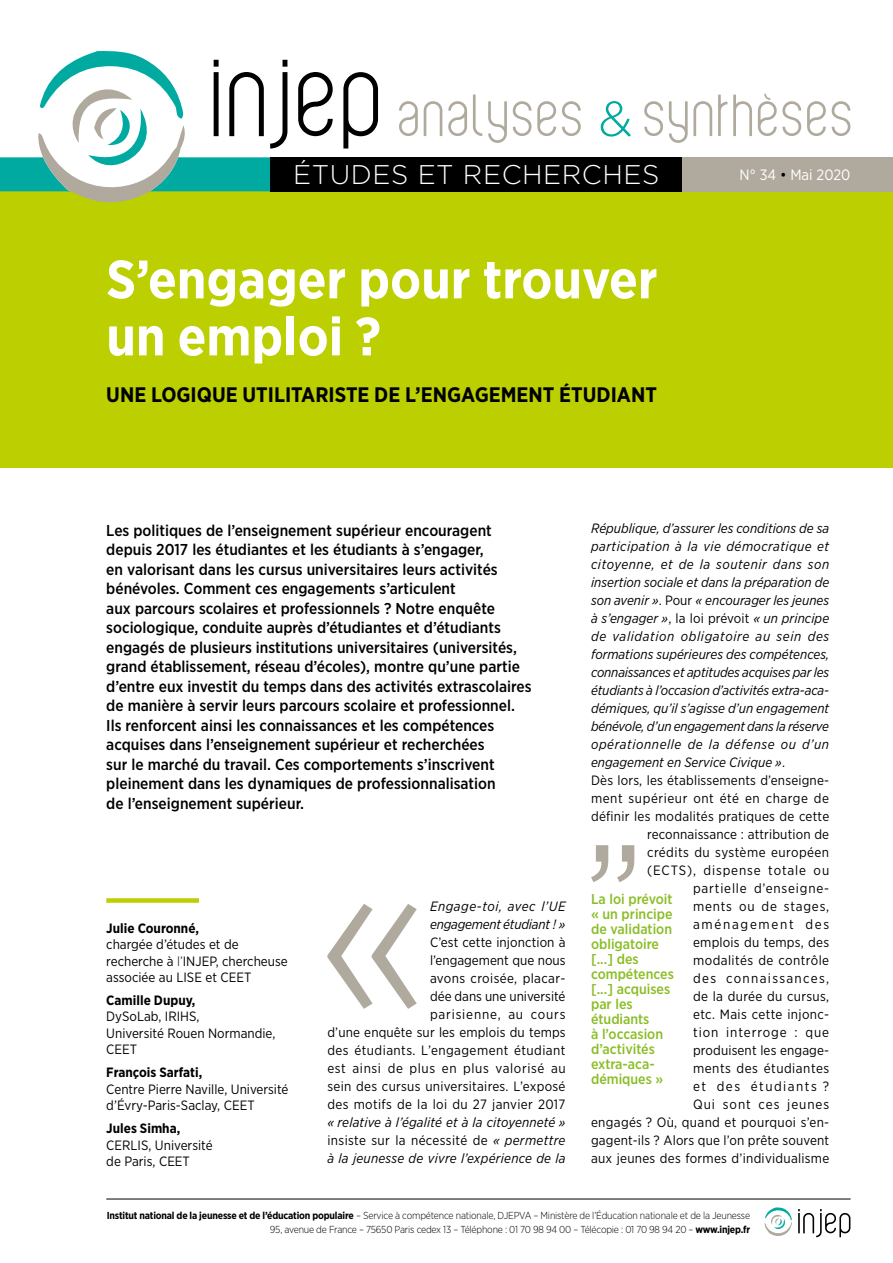
<style>
.page{position:relative;width:893px;height:1263px;background:#fff}
.page>*{position:absolute;margin:0;border:0;box-sizing:border-box;transform-origin:0 0}
.t1{font:300 246.75px "Gotham Narrow";color:#b0aa9e}
.t2{font:700 54px/57px "Gotham Narrow";color:#fff}
.t3{font:300 27px "Gotham";letter-spacing:.02em;color:#fff}
.t4{font:700 21px "Gotham Narrow";color:#000}
.t5{font:500 15.75px/19.5px "Gotham Narrow";color:#000}
.t6{font:15px "Gotham Narrow";color:#fff}
.t7{font:500 14.25px/15px "Gotham Narrow";color:#89bd24}
.t8{font:13.5px/18px "Gotham Narrow";letter-spacing:.02em;color:#000;text-align:right}
.t9{font:italic 13.5px/18px "Gotham Narrow";color:#000}
.t10{font:13.5px/16.5px "Gotham Narrow";color:#000}
.t11{font:italic 13.5px "Gotham Narrow";letter-spacing:.045em;color:#000}
.t12{font:700 13.5px "Gotham Narrow";color:#000}
.t13{font:13.5px "Gotham Narrow";letter-spacing:.04em;color:#000}
.t14{font:13.5px "Gotham Narrow";letter-spacing:.06em;color:#000}
.t15{font:italic 13.5px "Gotham Narrow";letter-spacing:.035em;color:#000}
.t16{font:13.5px "Gotham Narrow";letter-spacing:.07em;color:#000}
.t17{font:italic 13.5px "Gotham Narrow";letter-spacing:.04em;color:#000}
.t18{font:13.5px "Gotham Narrow";letter-spacing:.065em;color:#000}
.t19{font:13.5px "Gotham Narrow";letter-spacing:.1em;color:#000}
.t20{font:13.5px "Gotham Narrow";letter-spacing:.11em;color:#000}
.t21{font:13.5px "Gotham Narrow";letter-spacing:.125em;color:#000}
.t22{font:300 10.2px/14.2px "Gotham Narrow";letter-spacing:-.02em;color:#000;text-align:right}
.s1{color:#000}
.s2{font-weight:300}
.s3{font-style:normal}
.s4{font-weight:700}
</style>
<div class="page">
<div style="left:0;top:191px;width:893px;height:277px;background:#bccf00"></div>
<div style="left:270px;top:157px;width:412px;height:34px;background:#000"></div>
<svg style="left:0;top:51px;width:287px;height:152px"></svg>
<svg style="left:298px;top:72px;width:35px;height:64px"></svg>
<svg style="left:343px;top:72px;width:35px;height:77px"></svg>
<svg style="left:644px;top:94px;width:206px;height:49px"></svg>
<svg style="left:601px;top:101px;width:30px;height:36px"></svg>
<svg style="left:399px;top:95px;width:182px;height:48px"></svg>
<div style="left:682px;top:157px;width:211px;height:34px;background:#b0aa9e"></div>
<svg style="left:798px;top:1209px;width:52px;height:28px"></svg>
<svg style="left:764px;top:1207px;width:28px;height:29px"></svg>
<hr style="left:106px;top:1199px;width:745px;height:1px;background:#000">
<div style="left:106px;top:898px;width:93px;height:5px;background:#bccf00"></div>
<svg style="left:591px;top:845px;width:43px;height:37px"></svg>
<h3 class="t3" style="left:293px;top:160px;width:368px">ÉTUDES ET RECHERCHES</h3>
<h2 class="t2" style="left:106px;top:250px;width:553px">S’engager pour trouver un emploi ?</h2>
<h3 class="t4" style="left:106px;top:381px;width:552px">UNE LOGIQUE UTILITARISTE DE L’ENGAGEMENT ÉTUDIANT</h3>
<p class="t6" style="left:740px;top:165px;width:112px">N° 34 <span class="s1">•</span> Mai 2020</p>
<p class="t5" style="left:106px;top:520px;width:427px">Les politiques de l’enseignement supérieur encouragent depuis 2017 les étudiantes et les étudiants à s’engager,<br>en valorisant dans les cursus universitaires leurs activités bénévoles. Comment ces engagements s’articulent<br>aux parcours scolaires et professionnels ? Notre enquête sociologique, conduite auprès d’étudiantes et d’étudiants engagés de plusieurs institutions universitaires (universités, grand établissement, réseau d’écoles), montre qu’une partie d’entre eux investit du temps dans des activités extrascolaires de manière à servir leurs parcours scolaire et professionnel.<br>Ils renforcent ainsi les connaissances et les compétences acquises dans l’enseignement supérieur et recherchées<br>sur le marché du travail. Ces comportements s’inscrivent pleinement dans les dynamiques de professionnalisation<br>de l’enseignement supérieur.</p>
<p class="t12" style="left:106px;top:919px;width:94px">Julie Couronné,</p>
<p class="t10" style="left:106px;top:936px;width:183px">chargée d’études et de recherche à <span class="s2">l’</span>INJEP, chercheuse associée au LISE et CEET</p>
<p class="t12" style="left:106px;top:991px;width:91px">Camille Dupuy,</p>
<p class="t10" style="left:106px;top:1008px;width:171px">DySoLab, IRIHS,<br>Université Rouen Normandie,<br>CEET</p>
<p class="t12" style="left:106px;top:1064px;width:97px">François Sarfati,</p>
<p class="t10" style="left:106px;top:1080px;width:184px">Centre Pierre Naville, Université d’Évry-Paris-Saclay, CEET</p>
<p class="t12" style="left:106px;top:1120px;width:75px">Jules Simha,</p>
<p class="t10" style="left:106px;top:1136px;width:108px">CERLIS, Université de Paris, CEET</p>
<h1 class="t1" style="left:316px;top:781px;width:115px">«</h1>
<p class="t9" style="left:430px;top:897px;width:137px">Engage-toi, avec l’UE engagement étudiant ! »</p>
<p class="t8" style="left:327px;top:933px;width:240px">C’est cette injonction à<br>l’engagement que nous<br>avons croisée, placar-<br>dée dans une université<br>parisienne, au cours<br>d’une enquête sur les emplois du temps des étudiants. L’engagement étudiant est ainsi de plus en plus valorisé au sein des cursus universitaires. L’exposé des motifs de la loi du 27 janvier 2017</p>
<p class="t9" style="left:327px;top:1113px;width:240px;text-align:justify">« relative à l’égalité et à la citoyenneté » <span class="s3">insiste sur la nécessité de</span> « permettre à la jeunesse de vivre l’expérience de la</p>
<p class="t9" style="left:591px;top:519px;width:240px">République, d’assurer les conditions de sa</p>
<p class="t15" style="left:591px;top:538px;width:240px">participation à la vie démocratique et</p>
<p class="t17" style="left:591px;top:556px;width:240px">citoyenne, et de la soutenir dans son</p>
<p class="t9" style="left:591px;top:573px;width:240px">insertion sociale et dans la préparation de</p>
<p class="t9" style="left:591px;top:591px;width:240px">son avenir »<span class="s3">. Pour</span> « encourager les jeunes</p>
<p class="t9" style="left:591px;top:609px;width:240px">à s’engager »<span class="s3">, la loi prévoit</span> « un principe</p>
<p class="t11" style="left:591px;top:628px;width:240px">de validation obligatoire au sein des</p>
<p class="t9" style="left:591px;top:645px;width:240px">formations supérieures des compétences,</p>
<p class="t9" style="left:591px;top:663px;width:240px">connaissances et aptitudes acquises par les</p>
<p class="t9" style="left:591px;top:681px;width:240px">étudiants à l’occasion d’activités extra-aca-</p>
<p class="t9" style="left:591px;top:699px;width:240px">démiques, qu’il s’agisse d’un engagement</p>
<p class="t9" style="left:591px;top:717px;width:239px">bénévole, d’un engagement dans la réserve</p>
<p class="t11" style="left:591px;top:736px;width:239px">opérationnelle de la défense ou d’un</p>
<p class="t9" style="left:591px;top:753px;width:195px">engagement en Service Civique »<span class="s3">.</span></p>
<p class="t8" style="left:591px;top:771px;width:240px">Dès lors, les établissements d’enseigne-</p>
<p class="t13" style="left:591px;top:790px;width:239px">ment supérieur ont été en charge de</p>
<p class="t8" style="left:591px;top:807px;width:240px">définir les modalités pratiques de cette</p>
<p class="t8" style="left:647px;top:825px;width:184px">reconnaissance : attribution de</p>
<p class="t8" style="left:647px;top:843px;width:184px">crédits du système européen</p>
<p class="t18" style="left:647px;top:862px;width:184px">(ECTS), dispense totale ou</p>
<p class="t14" style="left:693px;top:880px;width:138px">partielle d’enseigne-</p>
<p class="t14" style="left:693px;top:898px;width:138px">ments ou de stages,</p>
<p class="t21" style="left:693px;top:916px;width:138px">aménagement des</p>
<p class="t8" style="left:693px;top:933px;width:137px">emplois du temps, des</p>
<p class="t8" style="left:693px;top:951px;width:138px">modalités de contrôle</p>
<p class="t19" style="left:693px;top:970px;width:138px">des connaissances,</p>
<p class="t8" style="left:693px;top:987px;width:138px">de la durée du cursus,</p>
<p class="t8" style="left:693px;top:1005px;width:138px">etc. Mais cette injonc-</p>
<p class="t16" style="left:693px;top:1024px;width:138px">tion interroge : que</p>
<p class="t8" style="left:693px;top:1041px;width:138px">produisent les engage-</p>
<p class="t13" style="left:693px;top:1060px;width:138px">ments des étudiantes</p>
<p class="t20" style="left:693px;top:1078px;width:138px">et des étudiants ?</p>
<p class="t16" style="left:693px;top:1096px;width:138px">Qui sont ces jeunes</p>
<p class="t8" style="left:591px;top:1113px;width:240px">engagés ? Où, quand et pourquoi s’en-</p>
<p class="t8" style="left:591px;top:1131px;width:240px">gagent-ils ? Alors que l’on prête souvent</p>
<p class="t8" style="left:591px;top:1149px;width:240px">aux jeunes des formes d’individualisme</p>
<p class="t7" style="left:591px;top:891px;width:84px">La loi prévoit « un principe de validation obligatoire [...] des compétences [...] acquises par les étudiants<br>à l’occasion d’activités extra-aca&shy;démiques »</p>
<p class="t22" style="left:107px;top:1208px;width:645px"><span class="s4">Institut national de la jeunesse et de l’éducation populaire</span> – Service à compétence nationale, DJEPVA – Ministère de l’Éducation nationale et de la Jeunesse<br>95, avenue de France – 75650 Paris cedex 13 – Téléphone : 01 70 98 94 00 – Télécopie : 01 70 98 94 20 – <span class="s4">www.injep.fr</span></p>
</div>
